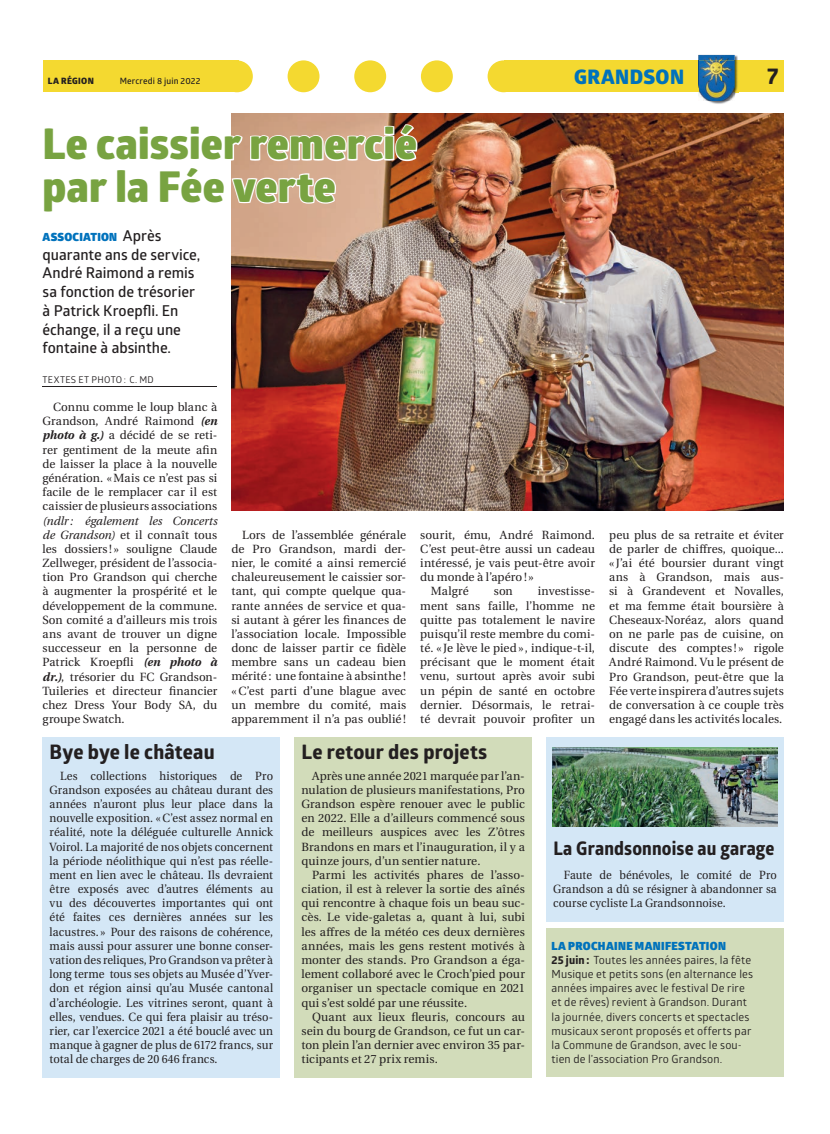
<style>
.page{position:relative;width:830px;height:1134px;background:#fff}
.page>*{position:absolute;margin:0;border:0;box-sizing:border-box;transform-origin:0 0}
.t1{font:800 42.5px/42.5px "Glober";letter-spacing:.005em;color:#78a341}
.t2{font:700 22.5px "Globerx";color:#231f20}
.t3{font:700 20px "Globerx";letter-spacing:.01em;color:#231f20}
.t4{font:800 20px "Glober";letter-spacing:.02em;color:#0072bc}
.t5{font:700 18.75px "Globerx";letter-spacing:.01em;color:#231f20;scale:.94 1}
.t6{font:600 15px/18.8px "Glober";letter-spacing:-.005em;color:#231f20}
.t7{font:11.88px/14.1px "Heuristica";letter-spacing:.005em;color:#231f20;text-align:justify}
.t8{font:11.88px/14.1px "Heuristica";letter-spacing:.005em;color:#231f20;text-align:justify;scale:.94 1}
.t9{font:11.88px/14.1px "Heuristica";letter-spacing:.005em;color:#231f20;text-align:justify;scale:.93 1}
.t10{font:11.25px/14.1px "Glober";letter-spacing:.01em;color:#231f20}
.t11{font:900 11.25px "Glober";letter-spacing:.02em;color:#0072bc}
.t12{font:9.38px "Glober";letter-spacing:.035em;color:#231f20}
.t13{font:600 8.75px "Glober";letter-spacing:.02em;color:#231f20}
.t14{font:800 8.75px "Glober";letter-spacing:.04em;color:#231f20}
.s1{font-weight:600;font-size:15px;color:#231f20}
.s2{font-weight:700;font-style:italic}
.s3{font-style:italic}
.s4{font-weight:900;color:#0072bc}
.s5{font-family:"Globerx";font-weight:700}
</style>
<div class="page">
<div style="left:504px;top:60px;width:279px;height:32px;background:#f4d930"></div>
<img style="left:708px;top:55px;width:29px;height:49px">
<img style="left:734px;top:60px;width:3px;height:32px">
<img style="left:698px;top:55px;width:36px;height:46px">
<img style="left:698px;top:60px;width:1px;height:32px">
<img style="left:720px;top:60px;width:1px;height:32px">
<hr style="left:43px;top:386px;width:174px;height:1px;background:#231f20">
<img style="left:231px;top:113px;width:552px;height:397px">
<div style="left:43px;top:737px;width:237px;height:340px;background:#d4e7f6"></div>
<div style="left:546px;top:737px;width:237px;height:184px;background:#d4e7f6"></div>
<div style="left:294px;top:737px;width:237px;height:340px;background:#d2dcba"></div>
<img style="left:43px;top:60px;width:476px;height:255px">
<div style="left:546px;top:928px;width:237px;height:149px;background:#d2dcba"></div>
<img style="left:552px;top:748px;width:225px;height:79px">
<p class="t14" style="left:48px;top:74px;width:47px">LA RÉGION</p>
<p class="t13" style="left:120px;top:75px;width:82px">Mercredi 8 juin 2022</p>
<h3 class="t4" style="left:573px;top:62px;width:111px">GRANDSON</h3>
<h2 class="t2" style="left:766px;top:60px;width:13px">7</h2>
<h1 class="t1" style="left:43px;top:123px;width:376px">Le caissier remercié par la Fée verte</h1>
<p class="t11" style="left:43px;top:228px;width:120px">ASSOCIATION <span class="s1">Après</span></p>
<p class="t6" style="left:43px;top:245px;width:159px">quarante ans de service,<br>André Raimond a remis sa fonction de trésorier à Patrick Kroepfli. En échange, il a reçu une fontaine à absinthe.</p>
<p class="t12" style="left:43px;top:373px;width:113px">TEXTES ET PHOTO : C. MD</p>
<p class="t7" style="left:43px;top:400px;width:176px;text-indent:11px">Connu comme le loup blanc à Grandson, André Raimond <span class="s2">(en photo à g.)</span> a décidé de se reti&shy;rer gentiment de la meute afin de laisser la place à la nouvelle génération. « Mais ce n’est pas si facile de le remplacer car il est caissier de plusieurs associations</p>
<p class="t7" style="left:43px;top:513px;width:176px"><span class="s3">(ndlr : également les Concerts de Grandson)</span> et il connaît tous les dossiers ! » souligne Claude Zellweger, président de l’associa&shy;tion Pro Grandson qui cherche à augmenter la prospérité et le développement de la commune.<br>Son comité a d’ailleurs mis trois ans avant de trouver un digne successeur en la personne de Patrick Kroepfli <span class="s2">(en photo à dr.)</span>, trésorier du FC Grandson-Tuileries et directeur financier chez Dress Your Body SA, du groupe Swatch.</p>
<p class="t7" style="left:231px;top:528px;width:176px;text-indent:11px">Lors de l’assemblée générale de Pro Grandson, mardi der&shy;nier, le comité a ainsi remercié chaleureusement le caissier sor&shy;tant, qui compte quelque qua&shy;rante années de service et qua&shy;si autant à gérer les finances de l’association locale. Impossible donc de laisser partir ce fidèle membre sans un cadeau bien mérité : une fontaine à absinthe ! « C’est parti d’une blague avec un membre du comité, mais apparemment il n’a pas oublié !</p>
<p class="t7" style="left:420px;top:528px;width:176px">sourit, ému, André Raimond.</p>
<p class="t7" style="left:420px;top:542px;width:176px">C’est peut-être aussi un cadeau</p>
<p class="t7" style="left:420px;top:556px;width:176px">intéressé, je vais peut-être avoir</p>
<p class="t7" style="left:420px;top:570px;width:115px">du monde à l’apéro ! »</p>
<p class="t7" style="left:431px;top:584px;width:39px">Malgré</p>
<p class="t7" style="left:493px;top:584px;width:20px">son</p>
<p class="t7" style="left:420px;top:584px;width:176px;text-indent:117px">investisse&shy;ment sans faille, l’homme ne quitte pas totalement le navire puisqu’il reste membre du comi&shy;té. « Je lève le pied », indique-t-il, précisant que le moment était venu, surtout après avoir subi un pépin de santé en octobre dernier. Désormais, le retrai&shy;té devrait pouvoir profiter un</p>
<p class="t7" style="left:609px;top:528px;width:176px">peu plus de sa retraite et éviter de parler de chiffres, quoique... « J’ai été boursier durant vingt ans à Grandson, mais aus&shy;si à Grandevent et Novalles, et ma femme était boursière à Cheseaux-Noréaz, alors quand on ne parle pas de cuisine, on discute des comptes ! » rigole André Raimond. Vu le présent de Pro Grandson, peut-être que la Fée verte inspirera d’autres sujets de conversation à ce couple très engagé dans les activités locales.</p>
<h3 class="t3" style="left:50px;top:737px;width:166px">Bye bye le château</h3>
<p class="t8" style="left:50px;top:769px;width:239px;text-indent:11px">Les collections historiques de Pro Grandson exposées au château durant des années n’auront plus leur place dans la nouvelle exposition. « C’est assez normal en réalité, note la déléguée culturelle Annick Voirol. La majorité de nos objets concernent la période néolithique qui n’est pas réelle&shy;ment en lien avec le château. Ils devraient être exposés avec d’autres éléments au vu des découvertes importantes qui ont été faites ces dernières années sur les lacustres. » Pour des raisons de cohérence, mais aussi pour assurer une bonne conser&shy;vation des reliques, Pro Grandson va prêter à long terme tous ses objets au Musée d’Yver&shy;don et région ainsi qu’au Musée cantonal d’archéologie. Les vitrines seront, quant à elles, vendues. Ce qui fera plaisir au tréso&shy;rier, car l’exercice 2021 a été bouclé avec un manque à gagner de plus de 6172 francs, sur total de charges de 20 646 francs.</p>
<h3 class="t3" style="left:301px;top:737px;width:187px">Le retour des projets</h3>
<p class="t7" style="left:301px;top:769px;width:225px;text-indent:11px">Après une année 2021 marquée par l’an&shy;nulation de plusieurs manifestations, Pro Grandson espère renouer avec le public en 2022. Elle a d’ailleurs commencé sous de meilleurs auspices avec les Z’ôtres Brandons en mars et l’inauguration, il y a quinze jours, d’un sentier nature.</p>
<p class="t7" style="left:301px;top:868px;width:225px;text-indent:11px">Parmi les activités phares de l’asso&shy;ciation, il est à relever la sortie des aînés qui rencontre à chaque fois un beau suc&shy;cès. Le vide-galetas a, quant à lui, subi les affres de la météo ces deux dernières années, mais les gens restent motivés à monter des stands. Pro Grandson a éga&shy;lement collaboré avec le Croch’pied pour organiser un spectacle comique en 2021 qui s’est soldé par une réussite.</p>
<p class="t7" style="left:301px;top:1010px;width:225px;text-indent:11px">Quant aux lieux fleuris, concours au sein du bourg de Grandson, ce fut un car&shy;ton plein l’an dernier avec environ 35 par&shy;ticipants et 27 prix remis.</p>
<h3 class="t5" style="left:553px;top:835px;width:236px">La Grandsonnoise au garage</h3>
<p class="t9" style="left:553px;top:868px;width:242px;text-indent:11px">Faute de bénévoles, le comité de Pro Grandson a dû se résigner à abandonner sa course cycliste La Grandsonnoise.</p>
<p class="t10" style="left:551px;top:938px;width:203px"><span class="s4">LA PROCHAINE MANIFESTATION<br></span><span class="s5">25 juin :</span> Toutes les années paires, la fête Musique et petits sons (en alternance les années impaires avec le festival De rire et de rêves) revient à Grandson. Durant la journée, divers concerts et spectacles musicaux seront proposés et offerts par la Commune de Grandson, avec le sou&shy;tien de l’association Pro Grandson.</p>
</div>
